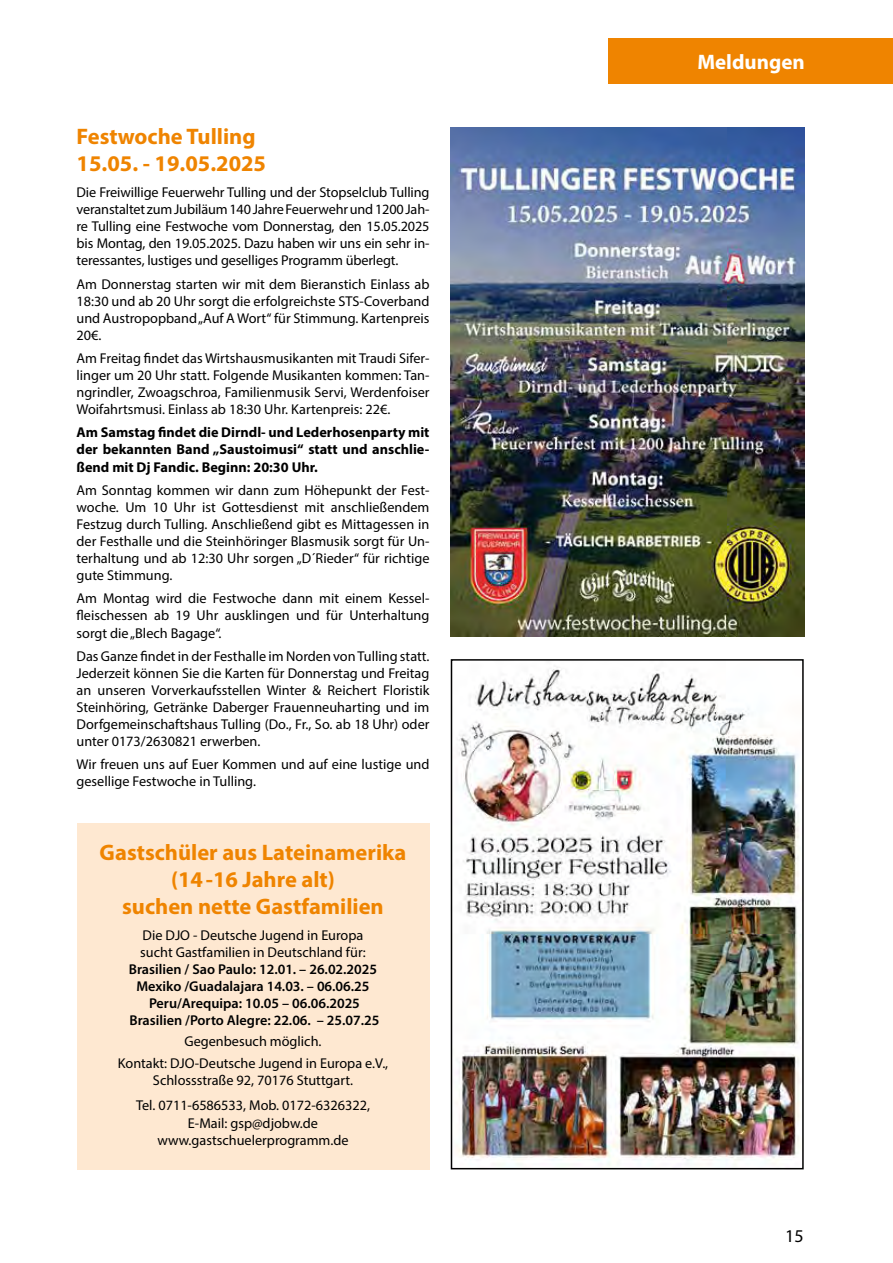
<style>
.page{position:relative;width:893px;height:1263px;background:#fff}
.page>*{position:absolute;margin:0;border:0;box-sizing:border-box;transform-origin:0 0}
.t1{font:700 22.5px/27px "Myriad Pro";color:#ef8400}
.t2{font:700 21px "Myriad Pro";color:#fff}
.t3{font:18px "Myriad Pro";color:#000}
.t4{font:14.25px/17.1px "Myriad Pro";color:#000;text-align:justify}
.t5{font:600 14.25px/17.1px "Myriad Pro";color:#000;text-align:center}
.t6{font:700 14.25px/17.1px "Myriad Pro";color:#000;text-align:justify}
</style>
<div class="page">
<div style="left:77px;top:823px;width:352px;height:346px;background:#fee8d1"></div>
<div style="left:608px;top:38px;width:285px;height:46px;background:#ef8400"></div>
<img style="left:450px;top:128px;width:354px;height:509px">
<img style="left:456px;top:667px;width:345px;height:498px">
<div style="left:451px;top:659px;width:353px;height:510px;border:2px solid #000"></div>
<h1 class="t1" style="left:77px;top:123px;width:191px">Festwoche Tulling<br>15.05. - 19.05.2025</h1>
<p class="t4" style="left:77px;top:183px;width:354px">Die Freiwillige Feuerwehr Tulling und der Stopselclub Tulling veranstaltet zum Jubiläum 140 Jahre Feuerwehr und 1200 Jah&shy;re Tulling eine Festwoche vom Donnerstag, den 15.05.2025 bis Montag, den 19.05.2025. Dazu haben wir uns ein sehr in&shy;teressantes, lustiges und geselliges Programm überlegt.</p>
<p class="t4" style="left:77px;top:275px;width:354px">Am Donnerstag starten wir mit dem Bieranstich Einlass ab 18:30 und ab 20 Uhr sorgt die erfolgreichste STS-Coverband und Austropopband „Auf A Wort“ für Stimmung. Kartenpreis 20€.</p>
<p class="t4" style="left:77px;top:349px;width:354px">Am Freitag findet das Wirtshausmusikanten mit Traudi Sifer&shy;linger um 20 Uhr statt. Folgende Musikanten kommen: Tan&shy;ngrindler, Zwoagschroa, Familienmusik Servi, Werdenfoiser Woifahrtsmusi. Einlass ab 18:30 Uhr. Kartenpreis: 22€.</p>
<p class="t6" style="left:77px;top:424px;width:354px">Am Samstag findet die Dirndl- und Lederhosenparty mit der bekannten Band „Saustoimusi“ statt und anschlie&shy;ßend mit Dj Fandic. Beginn: 20:30 Uhr.</p>
<p class="t4" style="left:77px;top:481px;width:354px">Am Sonntag kommen wir dann zum Höhepunkt der Fest&shy;woche. Um 10 Uhr ist Gottesdienst mit anschließendem Festzug durch Tulling. Anschließend gibt es Mittagessen in der Festhalle und die Steinhöringer Blasmusik sorgt für Un&shy;terhaltung und ab 12:30 Uhr sorgen „D´Rieder“ für richtige gute Stimmung.</p>
<p class="t4" style="left:77px;top:590px;width:354px">Am Montag wird die Festwoche dann mit einem Kessel&shy;fleischessen ab 19 Uhr ausklingen und für Unterhaltung sorgt die „Blech Bagage“.</p>
<p class="t4" style="left:77px;top:647px;width:354px">Das Ganze findet in der Festhalle im Norden von Tulling statt.<br>Jederzeit können Sie die Karten für Donnerstag und Freitag an unseren Vorverkaufsstellen Winter &amp; Reichert Floristik Steinhöring, Getränke Daberger Frauenneuharting und im Dorfgemeinschaftshaus Tulling (Do., Fr., So. ab 18 Uhr) oder unter 0173/2630821 erwerben.</p>
<p class="t4" style="left:77px;top:756px;width:354px">Wir freuen uns auf Euer Kommen und auf eine lustige und gesellige Festwoche in Tulling.</p>
<h1 class="t1" style="left:100px;top:838px;width:308px;text-align:center">Gastschüler aus Lateinamerika (14 -16 Jahre alt)<br>suchen nette Gastfamilien</h1>
<p class="t4" style="left:140px;top:926px;width:227px">Die DJO - Deutsche Jugend in Europa sucht Gastfamilien in Deutschland für:</p>
<p class="t5" style="left:129px;top:960px;width:252px">Brasilien / Sao Paulo: 12.01. – 26.02.2025<br>Mexiko /Guadalajara 14.03. – 06.06.25<br>Peru/Arequipa: 10.05 – 06.06.2025<br>Brasilien /Porto Alegre: 22.06. – 25.07.25</p>
<p class="t4" style="left:118px;top:1031px;width:272px;line-height:21.3px;text-align:center">Gegenbesuch möglich.<br>Kontakt: DJO-Deutsche Jugend in Europa e.V.,</p>
<p class="t4" style="left:136px;top:1067px;width:235px;line-height:25.7px;text-align:center">Schlossstraße 92, 70176 Stuttgart.<br>Tel. 0711-6586533, Mob. 0172-6326322,</p>
<p class="t4" style="left:157px;top:1114px;width:193px;text-align:center">E-Mail: gsp@djobw.de www.gastschuelerprogramm.de</p>
<h2 class="t2" style="left:697px;top:48px;width:109px">Meldungen</h2>
<p class="t3" style="left:785px;top:1224px;width:20px">15</p>
</div>
